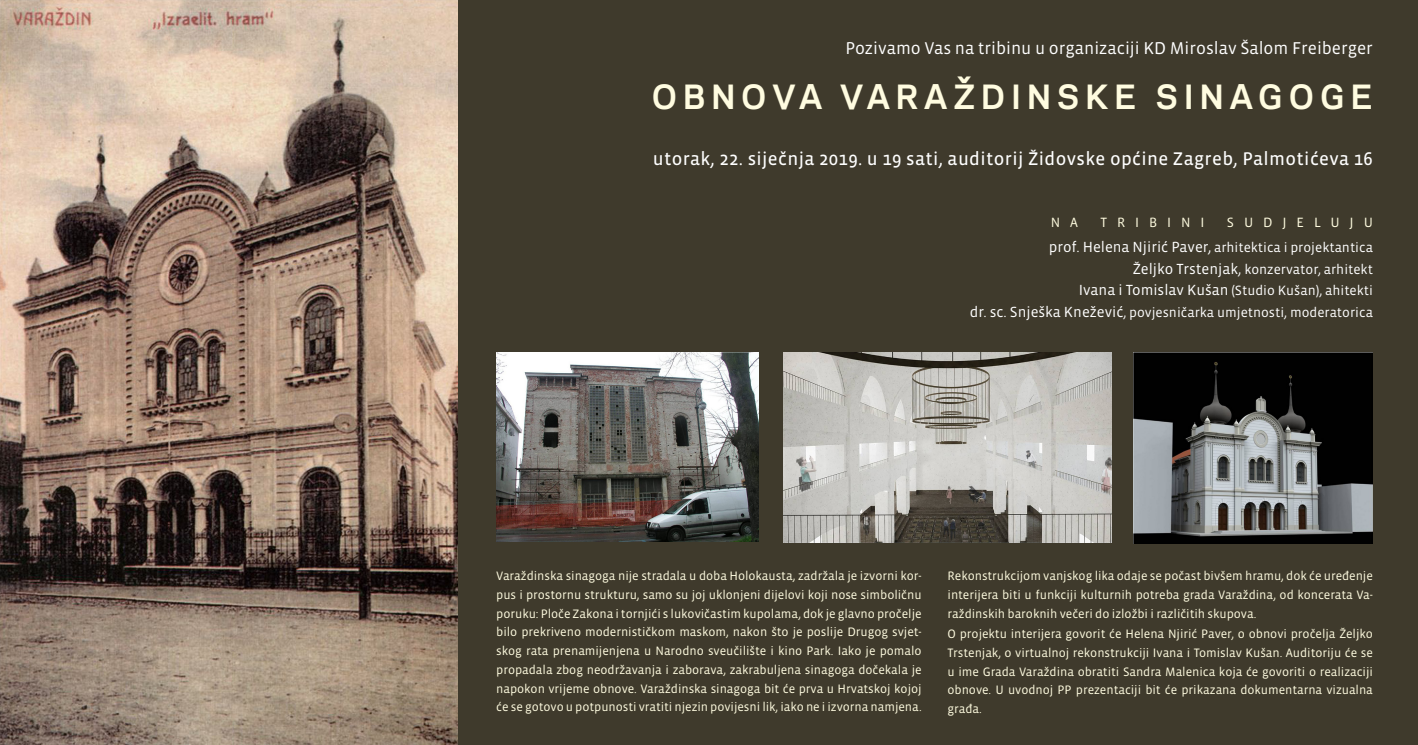
<style>
.page{position:relative;width:1418px;height:745px;background:#fff}
.page>*{position:absolute;margin:0;border:0;box-sizing:border-box;transform-origin:0 0}
.No_Spacing{font:700 31.25px "Polaris";letter-spacing:.19em;color:#fffce0}
.No_Spacing-2{font:18.75px "Vista Sans OTCE";letter-spacing:.02em;color:#fff}
.No_Spacing-3{font:17.5px "Vista Sans OTCE";color:#fff}
.No_Spacing-4{font:13.75px "Vista Sans OTCE";color:#fff}
.No_Spacing-5{font:13.75px "Vista Sans OTCE";letter-spacing:.72em;color:#fffce0}
.No_Spacing-6{font:12.5px/18.8px "Vista Sans OTCE";letter-spacing:-.005em;color:#fffce0;text-align:justify}
.s1{font-size:15px}
</style>
<div class="page">
<div style="left:45px;top:0;width:1372px;height:744px;background:#3f3a2c"></div>
<img style="left:496px;top:352px;width:262px;height:189px">
<img style="left:783px;top:352px;width:328px;height:190px">
<img style="left:1133px;top:352px;width:239px;height:191px">
<img style="left:0;top:0;width:457px;height:744px">
<p class="No_Spacing-3" style="left:845px;top:38px;width:529px">Pozivamo Vas na tribinu u organizaciji KD Miroslav Šalom Freiberger</p>
<p class="No_Spacing" style="left:651px;top:73px;width:722px">OBNOVA VARAŽDINSKE SINAGOGE</p>
<p class="No_Spacing-2" style="left:652px;top:148px;width:721px">utorak, 22. siječnja 2019. u 19 sati, auditorij Židovske općine Zagreb, Palmotićeva 16</p>
<p class="No_Spacing-5" style="left:1050px;top:214px;width:29px">N A</p>
<p class="No_Spacing-5" style="left:1100px;top:214px;width:105px">TRIBINI</p>
<p class="No_Spacing-5" style="left:1226px;top:214px;width:147px">SUDJELUJU</p>
<p class="No_Spacing-4" style="left:1048px;top:239px;width:326px"><span class="s1">prof. Helena Njirić Paver,</span> arhitektica i projektantica</p>
<p class="No_Spacing-4" style="left:1132px;top:261px;width:242px"><span class="s1">Željko Trstenjak,</span> konzervator, arhitekt</p>
<p class="No_Spacing-4" style="left:1078px;top:282px;width:295px"><span class="s1">Ivana i Tomislav Kušan</span> (Studio Kušan), ahitekti</p>
<p class="No_Spacing-4" style="left:969px;top:304px;width:405px"><span class="s1">dr. sc. Snješka Knežević</span>, povjesničarka umjetnosti, moderatorica</p>
<p class="No_Spacing-6" style="left:496px;top:566px;width:427px">Varaždinska sinagoga nije stradala u doba Holokausta, zadržala je izvorni kor&shy;pus i prostornu strukturu, samo su joj uklonjeni dijelovi koji nose simboličnu poruku: Ploče Zakona i tornjići s lukovičastim kupolama, dok je glavno pročelje bilo prekriveno modernističkom maskom, nakon što je poslije Drugog svjet&shy;skog rata prenamijenjena u Narodno sveučilište i kino Park. Iako je pomalo propadala zbog neodržavanja i zaborava, zakrabuljena sinagoga dočekala je napokon vrijeme obnove. Varaždinska sinagoga bit će prva u Hrvatskoj kojoj će se gotovo u potpunosti vratiti njezin povijesni lik, iako ne i izvorna namjena.</p>
<p class="No_Spacing-6" style="left:947px;top:566px;width:427px">Rekonstrukcijom vanjskog lika odaje se počast bivšem hramu, dok će uređenje interijera biti u funkciji kulturnih potreba grada Varaždina, od koncerata Va&shy;raždinskih baroknih večeri do izložbi i različitih skupova.</p>
<p class="No_Spacing-6" style="left:947px;top:624px;width:427px">O projektu interijera govorit će Helena Njirić Paver, o obnovi pročelja Željko Trstenjak, o virtualnoj rekonstrukciji Ivana i Tomislav Kušan. Auditoriju će se u ime Grada Varaždina obratiti Sandra Malenica koja će govoriti o realizaciji obnove. U uvodnoj PP prezentaciji bit će prikazana dokumentarna vizualna građa.</p>
</div>
